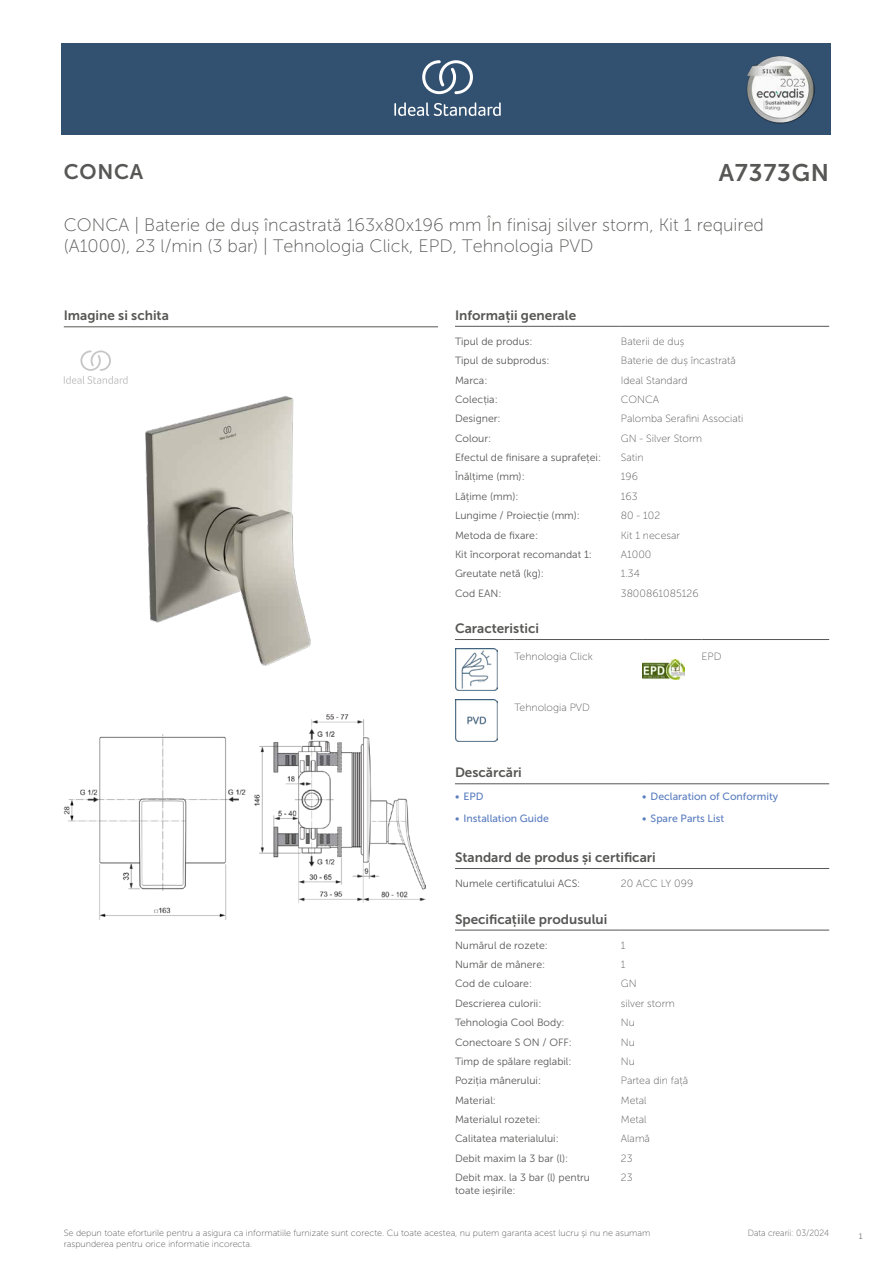
<style>
.page{position:relative;width:893px;height:1263px;background:#fff}
.page>*{position:absolute;margin:0;border:0;box-sizing:border-box;transform-origin:0 0}
.t1{font:24px "Museo Sans 700";letter-spacing:.035em;color:#575756}
.t2{font:21px "Museo Sans 700";letter-spacing:.035em;color:#575756}
.t3{font:18px/21.6px "Museo Sans 100";color:#575756}
.t4{font:13.5px "Museo Sans 700";color:#575756}
.t5{font:10.5px/12.6px "Museo Sans 300";color:#575756}
.t6{font:10.5px "Museo Sans 100";color:#575756}
.t7{font:10.5px "Museo Sans 500";color:#5b7ebf}
.t8{font:9px/10.8px "Museo Sans 100";color:#575756}
.t9{font:9px "Museo Sans 100";color:#575756;scale:.95 1}
.t10{font:300 9px "Calibri";color:#575756;scale:.95 1}
</style>
<div class="page">
<div style="left:62px;top:43px;width:769px;height:91px;background:#325070"></div>
<hr style="left:455px;top:326px;width:166px;height:1px;background:#575756">
<hr style="left:621px;top:326px;width:208px;height:1px;background:#575756">
<hr style="left:455px;top:639px;width:59px;height:1px;background:#575756">
<hr style="left:514px;top:639px;width:128px;height:1px;background:#575756">
<hr style="left:642px;top:639px;width:60px;height:1px;background:#575756">
<hr style="left:702px;top:639px;width:127px;height:1px;background:#575756">
<img style="left:455px;top:648px;width:42px;height:43px">
<img style="left:642px;top:659px;width:43px;height:21px">
<img style="left:455px;top:699px;width:42px;height:43px">
<hr style="left:455px;top:783px;width:187px;height:1px;background:#575756">
<hr style="left:642px;top:783px;width:187px;height:1px;background:#575756">
<hr style="left:455px;top:868px;width:166px;height:1px;background:#575756">
<hr style="left:621px;top:868px;width:208px;height:1px;background:#575756">
<hr style="left:455px;top:930px;width:166px;height:1px;background:#575756">
<hr style="left:621px;top:930px;width:208px;height:1px;background:#575756">
<img style="left:64px;top:714px;width:361px;height:206px">
<hr style="left:64px;top:327px;width:374px;height:1px;background:#575756">
<svg style="left:64px;top:350px;width:64px;height:34px"></svg>
<img style="left:145px;top:395px;width:166px;height:271px">
<svg style="left:394px;top:102px;width:107px;height:14px"></svg>
<svg style="left:422px;top:60px;width:51px;height:34px"></svg>
<img style="left:746px;top:56px;width:68px;height:67px">
<h2 class="t2" style="left:64px;top:160px;width:81px">CONCA</h2>
<h1 class="t1" style="left:719px;top:160px;width:112px">A7373GN</h1>
<h3 class="t3" style="left:64px;top:214px;width:702px">CONCA | Baterie de duș încastrată 163x80x196 mm În finisaj silver storm, Kit 1 required (A1000), 23 l/min (3 bar) | Tehnologia Click, EPD, Tehnologia PVD</h3>
<p class="t4" style="left:64px;top:308px;width:107px">Imagine si schita</p>
<p class="t4" style="left:455px;top:308px;width:123px">Informații generale</p>
<p class="t5" style="left:455px;top:335px;width:79px">Tipul de produs:</p>
<p class="t6" style="left:621px;top:336px;width:65px">Baterii de duș</p>
<p class="t5" style="left:455px;top:354px;width:96px">Tipul de subprodus:</p>
<p class="t6" style="left:621px;top:355px;width:117px">Baterie de duș încastrată</p>
<p class="t5" style="left:455px;top:374px;width:34px">Marca:</p>
<p class="t6" style="left:621px;top:374px;width:68px">Ideal Standard</p>
<p class="t5" style="left:455px;top:393px;width:44px">Colecția:</p>
<p class="t6" style="left:621px;top:394px;width:40px">CONCA</p>
<p class="t5" style="left:455px;top:413px;width:47px">Designer:</p>
<p class="t6" style="left:621px;top:413px;width:124px">Palomba Serafini Associati</p>
<p class="t5" style="left:455px;top:432px;width:38px">Colour:</p>
<p class="t6" style="left:621px;top:433px;width:83px">GN - Silver Storm</p>
<p class="t5" style="left:455px;top:451px;width:148px">Efectul de finisare a suprafeței:</p>
<p class="t6" style="left:621px;top:452px;width:24px">Satin</p>
<p class="t5" style="left:455px;top:471px;width:71px">Înălțime (mm):</p>
<p class="t6" style="left:621px;top:471px;width:19px">196</p>
<p class="t5" style="left:455px;top:490px;width:65px">Lățime (mm):</p>
<p class="t6" style="left:621px;top:491px;width:18px">163</p>
<p class="t5" style="left:455px;top:509px;width:127px">Lungime / Proiecție (mm):</p>
<p class="t6" style="left:621px;top:510px;width:41px">80 - 102</p>
<p class="t5" style="left:455px;top:529px;width:85px">Metoda de fixare:</p>
<p class="t6" style="left:621px;top:529px;width:61px">Kit 1 necesar</p>
<p class="t5" style="left:455px;top:548px;width:139px">Kit încorporat recomandat 1:</p>
<p class="t6" style="left:621px;top:549px;width:32px">A1000</p>
<p class="t5" style="left:455px;top:567px;width:91px">Greutate netă (kg):</p>
<p class="t6" style="left:621px;top:568px;width:21px">1.34</p>
<p class="t5" style="left:455px;top:587px;width:48px">Cod EAN:</p>
<p class="t6" style="left:621px;top:587px;width:79px">3800861085126</p>
<p class="t4" style="left:455px;top:621px;width:85px">Caracteristici</p>
<p class="t6" style="left:514px;top:651px;width:80px">Tehnologia Click</p>
<p class="t6" style="left:702px;top:651px;width:21px">EPD</p>
<p class="t6" style="left:514px;top:702px;width:77px">Tehnologia PVD</p>
<p class="t4" style="left:455px;top:765px;width:68px">Descărcări</p>
<p class="t7" style="left:455px;top:791px;width:30px">• EPD</p>
<p class="t7" style="left:642px;top:791px;width:138px">• Declaration of Conformity</p>
<p class="t7" style="left:455px;top:812px;width:95px">• Installation Guide</p>
<p class="t7" style="left:642px;top:812px;width:84px">• Spare Parts List</p>
<p class="t4" style="left:455px;top:850px;width:202px">Standard de produs și certificari</p>
<p class="t5" style="left:455px;top:877px;width:127px">Numele certificatului ACS:</p>
<p class="t6" style="left:621px;top:878px;width:74px">20 ACC LY 099</p>
<p class="t4" style="left:455px;top:911px;width:154px">Specificațiile produsului</p>
<p class="t5" style="left:455px;top:939px;width:94px">Numărul de rozete:</p>
<p class="t6" style="left:621px;top:939px;width:6px">1</p>
<p class="t5" style="left:455px;top:958px;width:92px">Număr de mânere:</p>
<p class="t6" style="left:621px;top:959px;width:6px">1</p>
<p class="t5" style="left:455px;top:978px;width:79px">Cod de culoare:</p>
<p class="t6" style="left:621px;top:978px;width:17px">GN</p>
<p class="t5" style="left:455px;top:997px;width:88px">Descrierea culorii:</p>
<p class="t6" style="left:621px;top:998px;width:56px">silver storm</p>
<p class="t5" style="left:455px;top:1016px;width:111px">Tehnologia Cool Body:</p>
<p class="t6" style="left:621px;top:1017px;width:15px">Nu</p>
<p class="t5" style="left:455px;top:1036px;width:118px">Conectoare S ON / OFF:</p>
<p class="t6" style="left:621px;top:1036px;width:15px">Nu</p>
<p class="t5" style="left:455px;top:1055px;width:118px">Timp de spălare reglabil:</p>
<p class="t6" style="left:621px;top:1056px;width:15px">Nu</p>
<p class="t5" style="left:455px;top:1074px;width:88px">Poziția mânerului:</p>
<p class="t6" style="left:621px;top:1075px;width:69px">Partea din față</p>
<p class="t5" style="left:455px;top:1094px;width:43px">Material:</p>
<p class="t6" style="left:621px;top:1094px;width:27px">Metal</p>
<p class="t5" style="left:455px;top:1113px;width:87px">Materialul rozetei:</p>
<p class="t6" style="left:621px;top:1114px;width:27px">Metal</p>
<p class="t5" style="left:455px;top:1132px;width:105px">Calitatea materialului:</p>
<p class="t6" style="left:621px;top:1133px;width:31px">Alamă</p>
<p class="t5" style="left:455px;top:1152px;width:115px">Debit maxim la 3 bar (l):</p>
<p class="t6" style="left:621px;top:1152px;width:13px">23</p>
<p class="t5" style="left:455px;top:1171px;width:137px">Debit max. la 3 bar (l) pentru toate ieșirile:</p>
<p class="t6" style="left:621px;top:1172px;width:13px">23</p>
<p class="t8" style="left:64px;top:1227px;width:588px">Se depun toate eforturile pentru a asigura ca informatiile furnizate sunt corecte. Cu toate acestea, nu putem garanta acest lucru și nu ne asumam raspunderea pentru orice informatie incorecta.</p>
<p class="t9" style="left:748px;top:1228px;width:87px">Data crearii: 03/2024</p>
<p class="t10" style="left:858px;top:1230px;width:6px">1</p>
</div>
